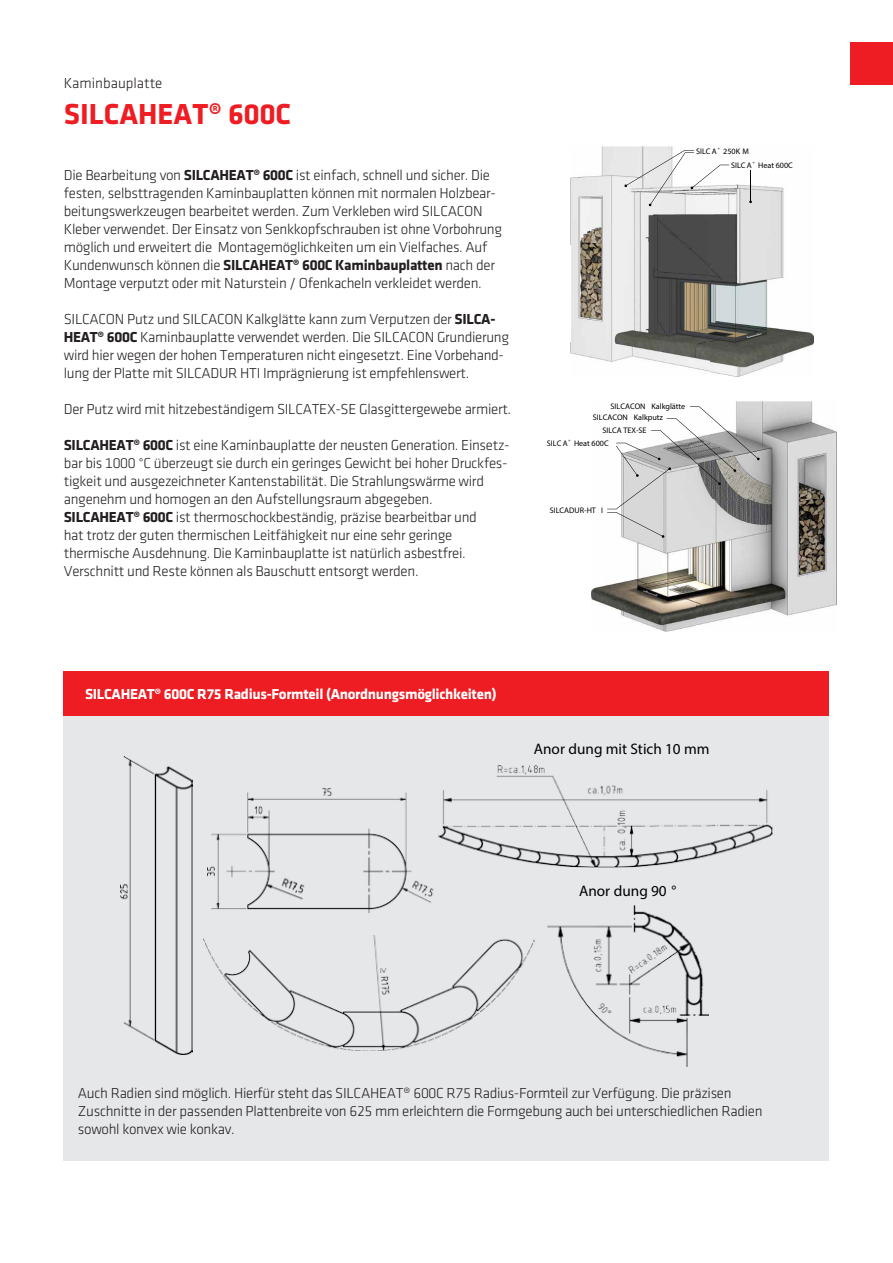
<style>
.page{position:relative;width:893px;height:1263px;background:#fff}
.page>*{position:absolute;margin:0;border:0;box-sizing:border-box;transform-origin:0 0}
.t1{font:700 30px "Klavika";color:#ee1d23}
.t2{font:15.3px "Myriad Pro";color:#000}
.t3{font:15px/18px "Klavika Light TF";letter-spacing:-.02em;color:#231f20}
.t4{font:700 15px "Klavika";letter-spacing:-.02em;color:#fff}
.t5{font:15px "Klavika Light TF";color:#231f20}
.t6{font:8.1px/14.1px "Myriad Pro";color:#000}
.s1{font-family:"Klavika";font-weight:700}
</style>
<div class="page">
<div style="left:64px;top:716px;width:765px;height:444px;background:#e6e7e9"></div>
<div style="left:850px;top:43px;width:43px;height:42px;background:#ee1d23"></div>
<img style="left:121px;top:757px;width:72px;height:297px">
<img style="left:207px;top:788px;width:226px;height:125px">
<img style="left:203px;top:935px;width:331px;height:116px">
<img style="left:547px;top:906px;width:162px;height:160px">
<img style="left:438px;top:765px;width:334px;height:102px">
<img style="left:571px;top:146px;width:242px;height:230px">
<svg style="left:624px;top:150px;width:105px;height:56px"></svg>
<hr style="left:750px;top:170px;width:1px;height:32px;background:#000">
<img style="left:591px;top:402px;width:245px;height:229px">
<svg style="left:607px;top:406px;width:153px;height:132px"></svg>
<div style="left:64px;top:672px;width:765px;height:44px;background:#ee1d23"></div>
<p class="t5" style="left:64px;top:75px;width:100px">Kaminbauplatte</p>
<p class="t1" style="left:64px;top:98px;width:229px">SILCAHEAT® 600C</p>
<p class="t3" style="left:64px;top:166px;width:440px">Die Bearbeitung von <span class="s1">SILCAHEAT® 600C</span> ist einfach, schnell und sicher. Die festen, selbsttragenden Kaminbauplatten können mit normalen Holzbear&shy;beitungswerkzeugen bearbeitet werden. Zum Verkleben wird SILCACON Kleber verwendet. Der Einsatz von Senkkopfschrauben ist ohne Vorbohrung möglich und erweitert die Montagemöglichkeiten um ein Vielfaches. Auf Kundenwunsch können die <span class="s1">SILCAHEAT® 600C Kaminbauplatten</span> nach der Montage verputzt oder mit Naturstein / Ofenkacheln verkleidet werden.</p>
<p class="t3" style="left:64px;top:310px;width:447px">SILCACON Putz und SILCACON Kalkglätte kann zum Verputzen der <span class="s1">SILCA-HEAT® 600C</span> Kaminbauplatte verwendet werden. Die SILCACON Grundierung wird hier wegen der hohen Temperaturen nicht eingesetzt. Eine Vorbehand&shy;lung der Platte mit SILCADUR HTI Imprägnierung ist empfehlenswert.</p>
<p class="t3" style="left:64px;top:400px;width:449px">Der Putz wird mit hitzebeständigem SILCATEX-SE Glasgittergewebe armiert.</p>
<p class="t3" style="left:64px;top:436px;width:447px"><span class="s1">SILCAHEAT® 600C</span> ist eine Kaminbauplatte der neusten Generation. Einsetz&shy;bar bis 1000 °C überzeugt sie durch ein geringes Gewicht bei hoher Druckfes&shy;tigkeit und ausgezeichneter Kantenstabilität. Die Strahlungswärme wird angenehm und homogen an den Aufstellungsraum abgegeben.<br><span class="s1">SILCAHEAT® 600C</span> ist thermoschockbeständig, präzise bearbeitbar und<br>hat trotz der guten thermischen Leitfähigkeit nur eine sehr geringe thermische Ausdehnung. Die Kaminbauplatte ist natürlich asbestfrei.<br>Verschnitt und Reste können als Bauschutt entsorgt werden.</p>
<p class="t6" style="left:731px;top:144px;width:63px;text-indent:-35px">SILC A <sup>®</sup> 250K M<br>SILC A <sup>®</sup> Heat 600C</p>
<p class="t6" style="left:593px;top:401px;width:94px;line-height:11.1px;text-indent:18px">SILCACON Kalkglätte<br>SILCACON Kalkputz</p>
<p class="t6" style="left:547px;top:424px;width:101px;line-height:12.8px;text-indent:56px">SILCA TEX-SE<br>SILC A <sup>®</sup> Heat 600C</p>
<p class="t6" style="left:550px;top:503px;width:55px">SILCADUR-HT I</p>
<p class="t4" style="left:85px;top:686px;width:413px">SILCAHEAT® 600C R75 Radius-Formteil (Anordnungsmöglichkeiten)</p>
<p class="t2" style="left:534px;top:740px;width:177px">Anor dung mit Stich 10 mm</p>
<p class="t2" style="left:579px;top:881px;width:99px">Anor dung 90 °</p>
<p class="t3" style="left:78px;top:1084px;width:686px">Auch Radien sind möglich. Hierfür steht das SILCAHEAT® 600C R75 Radius-Formteil zur Verfügung. Die präzisen<br>Zuschnitte in der passenden Plattenbreite von 625 mm erleichtern die Formgebung auch bei unterschiedlichen Radien sowohl konvex wie konkav.</p>
</div>
